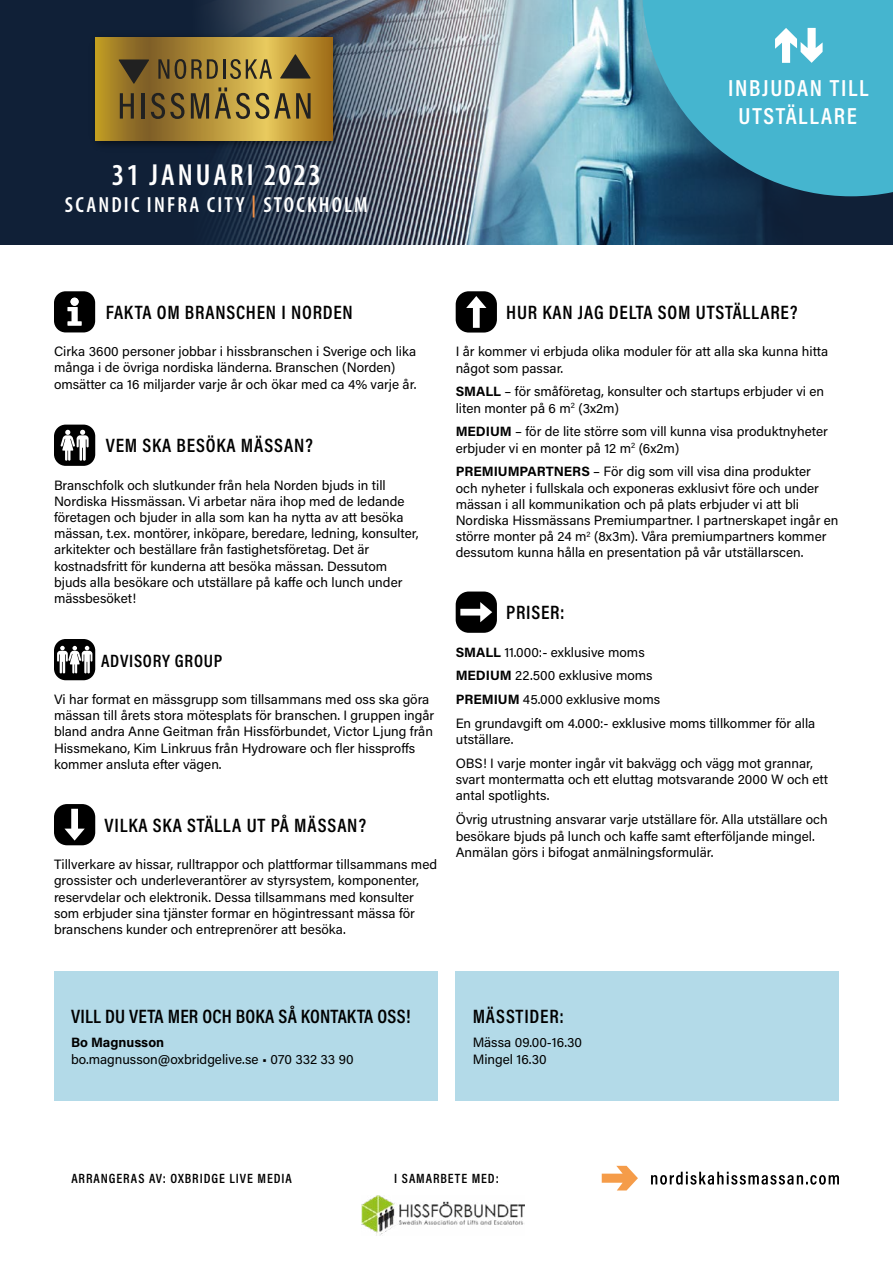
<style>
.page{position:relative;width:893px;height:1263px;background:#fff}
.page>*{position:absolute;margin:0;border:0;box-sizing:border-box;transform-origin:0 0}
.t1{font:600 condensed 30.6px "Myriad Pro";letter-spacing:.095em;color:#fff}
.t2{font:600 23.4px/28px "Acumin Pro Cond";letter-spacing:.07em;color:#fff;text-align:center}
.t3{font:600 condensed 21.9px "Myriad Pro";letter-spacing:.1em;color:#fff}
.t4{font:600 19.5px "Acumin Pro Cond";letter-spacing:.04em;color:#000}
.t5{font:600 19.5px "Acumin Pro Cond";letter-spacing:.01em;color:#000}
.t6{font:600 18px "Acumin Pro Cond";letter-spacing:.04em;color:#000}
.t7{font:13.5px/16.2px "Acumin Pro";color:#000}
.t8{font:600 13.5px "Acumin Pro Cond";letter-spacing:.07em;color:#000}
.t9{font:700 13.5px "Acumin Pro";color:#000}
.s1{color:#f39348}
.s2{font-weight:700}
</style>
<div class="page">
<div style="left:54px;top:291px;width:41px;height:41px;background:#000;border-radius:12px"></div>
<div style="left:71px;top:298px;width:8px;height:8px;background:#fff;border-radius:50%"></div>
<svg style="left:68px;top:307px;width:13px;height:18px"></svg>
<div style="left:54px;top:425px;width:41px;height:41px;background:#000;border-radius:12px"></div>
<svg style="left:61px;top:430px;width:28px;height:31px"></svg>
<div style="left:54px;top:639px;width:41px;height:41px;background:#000;border-radius:12px"></div>
<svg style="left:57px;top:646px;width:35px;height:27px"></svg>
<div style="left:54px;top:804px;width:41px;height:41px;background:#000;border-radius:13px"></div>
<svg style="left:64px;top:809px;width:21px;height:31px"></svg>
<div style="left:456px;top:291px;width:41px;height:42px;background:#000;border-radius:13px"></div>
<svg style="left:466px;top:296px;width:20px;height:32px"></svg>
<div style="left:456px;top:591px;width:41px;height:42px;background:#000;border-radius:13px"></div>
<svg style="left:460px;top:602px;width:32px;height:20px"></svg>
<div style="left:54px;top:972px;width:383px;height:129px;background:#b3dae8"></div>
<div style="left:456px;top:972px;width:383px;height:129px;background:#b3dae8"></div>
<img style="left:580px;top:0;width:53px;height:244px">
<img style="left:455px;top:0;width:125px;height:244px">
<svg style="left:0;top:0;width:455px;height:244px;fill:#142238"></svg>
<svg style="left:633px;top:0;width:260px;height:244px"></svg>
<svg style="left:642px;top:0;width:251px;height:196px;fill:#45b5cf"></svg>
<svg style="left:775px;top:28px;width:48px;height:35px"></svg>
<img style="left:87px;top:28px;width:259px;height:126px">
<svg style="left:96px;top:37px;width:237px;height:104px"></svg>
<svg style="left:158px;top:59px;width:11px;height:20px"></svg>
<svg style="left:175px;top:59px;width:43px;height:20px"></svg>
<hr style="left:223px;top:59px;width:2px;height:20px;background:#212121">
<svg style="left:230px;top:59px;width:42px;height:20px"></svg>
<svg style="left:120px;top:93px;width:14px;height:26px"></svg>
<hr style="left:142px;top:93px;width:3px;height:26px;background:#212121">
<svg style="left:151px;top:93px;width:33px;height:26px"></svg>
<svg style="left:191px;top:93px;width:18px;height:26px"></svg>
<svg style="left:215px;top:87px;width:96px;height:32px"></svg>
<svg style="left:280px;top:54px;width:31px;height:25px"></svg>
<svg style="left:119px;top:59px;width:30px;height:25px"></svg>
<svg style="left:651px;top:1172px;width:188px;height:13px"></svg>
<svg style="left:602px;top:1166px;width:36px;height:24px"></svg>
<img style="left:361px;top:1196px;width:163px;height:40px">
<h1 class="t1" style="left:112px;top:158px;width:210px">31 JANUARI 2023</h1>
<h3 class="t3" style="left:65px;top:193px;width:304px">SCANDIC INFRA CITY <span class="s1">|</span> STOCKHOLM</h3>
<h2 class="t2" style="left:728px;top:73px;width:142px">INBJUDAN TILL<br>UTSTÄLLARE</h2>
<h3 class="t4" style="left:106px;top:299px;width:249px">FAKTA OM BRANSCHEN I NORDEN</h3>
<p class="t7" style="left:54px;top:343px;width:364px">Cirka 3600 personer jobbar i hissbranschen i Sverige och lika många i de övriga nordiska länderna. Branschen (Norden) omsätter ca 16 miljarder varje år och ökar med ca 4% varje år.</p>
<h3 class="t4" style="left:106px;top:433px;width:209px">VEM SKA BESÖKA MÄSSAN?</h3>
<p class="t7" style="left:54px;top:476px;width:366px">Branschfolk och slutkunder från hela Norden bjuds in till Nordiska Hissmässan. Vi arbetar nära ihop med de ledande företagen och bjuder in alla som kan ha nytta av att besöka mässan, t.ex. montörer, inköpare, beredare, ledning, konsulter, arkitekter och beställare från fastighetsföretag. Det är kostnadsfritt för kunderna att besöka mässan. Dessutom bjuds alla besökare och utställare på kaffe och lunch under mässbesöket!</p>
<h3 class="t6" style="left:101px;top:649px;width:123px">ADVISORY GROUP</h3>
<p class="t7" style="left:54px;top:691px;width:382px">Vi har format en mässgrupp som tillsammans med oss ska göra mässan till årets stora mötesplats för branschen. I gruppen ingår bland andra Anne Geitman från Hissförbundet, Victor Ljung från Hissmekano, Kim Linkruus från Hydroware och fler hissproffs kommer ansluta efter vägen.</p>
<h3 class="t4" style="left:105px;top:812px;width:263px">VILKA SKA STÄLLA UT PÅ MÄSSAN?</h3>
<p class="t7" style="left:54px;top:856px;width:385px">Tillverkare av hissar, rulltrappor och plattformar tillsammans med grossister och underleverantörer av styrsystem, komponenter, reservdelar och elektronik. Dessa tillsammans med konsulter som erbjuder sina tjänster formar en högintressant mässa för branschens kunder och entreprenörer att besöka.</p>
<h3 class="t4" style="left:506px;top:300px;width:293px">HUR KAN JAG DELTA SOM UTSTÄLLARE?</h3>
<p class="t7" style="left:456px;top:343px;width:374px">I år kommer vi erbjuda olika moduler för att alla ska kunna hitta något som passar.</p>
<p class="t7" style="left:456px;top:383px;width:370px"><span class="s2">SMALL</span> – för småföretag, konsulter och startups erbjuder vi en liten monter på 6 m<sup>2</sup> (3x2m)</p>
<p class="t7" style="left:456px;top:423px;width:374px"><span class="s2">MEDIUM</span> – för de lite större som vill kunna visa produktnyheter erbjuder vi en monter på 12 m<sup>2</sup> (6x2m)</p>
<p class="t7" style="left:456px;top:463px;width:384px"><span class="s2">PREMIUMPARTNERS</span> – För dig som vill visa dina produkter<br>och nyheter i fullskala och exponeras exklusivt före och under mässan i all kommunikation och på plats erbjuder vi att bli Nordiska Hissmässans Premiumpartner. I partnerskapet ingår en större monter på 24 m<sup>2</sup> (8x3m). Våra premiumpartners kommer dessutom kunna hålla en presentation på vår utställarscen.</p>
<h3 class="t4" style="left:506px;top:600px;width:60px">PRISER:</h3>
<p class="t7" style="left:456px;top:639px;width:361px;line-height:23.9px"><span class="s2">SMALL</span> 11.000:- exklusive moms<br><span class="s2">MEDIUM</span> 22.500 exklusive moms<br><span class="s2">PREMIUM</span> 45.000 exklusive moms<br>En grundavgift om 4.000:- exklusive moms tillkommer för alla</p>
<p class="t7" style="left:456px;top:727px;width:359px;line-height:23.9px">utställare.<br>OBS! I varje monter ingår vit bakvägg och vägg mot grannar,</p>
<p class="t7" style="left:456px;top:771px;width:374px">svart montermatta och ett eluttag motsvarande 2000 W och ett antal spotlights.</p>
<p class="t7" style="left:456px;top:811px;width:374px">Övrig utrustning ansvarar varje utställare för. Alla utställare och besökare bjuds på lunch och kaffe samt efterföljande mingel.<br>Anmälan görs i bifogat anmälningsformulär.</p>
<h3 class="t5" style="left:71px;top:1004px;width:341px">VILL DU VETA MER OCH BOKA SÅ KONTAKTA OSS!</h3>
<p class="t9" style="left:71px;top:1033px;width:95px">Bo Magnusson</p>
<p class="t7" style="left:71px;top:1050px;width:284px">bo.magnusson@oxbridgelive.se • 070 332 33 90</p>
<h3 class="t4" style="left:473px;top:1004px;width:93px">MÄSSTIDER:</h3>
<p class="t7" style="left:473px;top:1034px;width:111px">Mässa 09.00-16.30<br>Mingel 16.30</p>
<p class="t8" style="left:71px;top:1169px;width:222px">ARRANGERAS AV: OXBRIDGE LIVE MEDIA</p>
<p class="t8" style="left:394px;top:1169px;width:106px">I SAMARBETE MED:</p>
</div>
